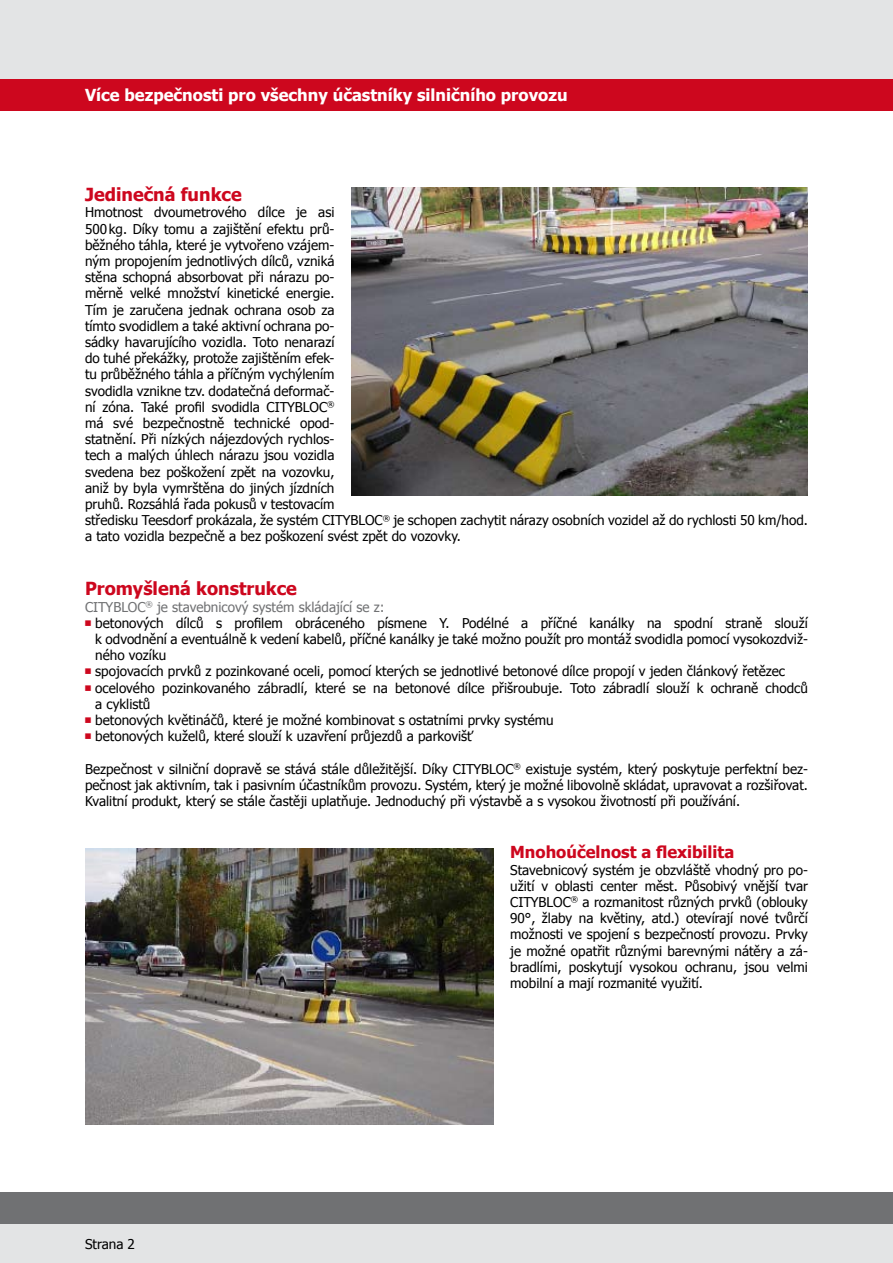
<style>
.page{position:relative;width:893px;height:1263px;background:#fff}
.page>*{position:absolute;margin:0;border:0;box-sizing:border-box;transform-origin:0 0}
.t1{font:700 18px "Tahoma";color:#cd071e}
.t2{font:700 16.5px "Tahoma";color:#fff}
.t3{font:700 16.5px "Tahoma";color:#cd071e}
.t4{font:13.5px/16.2px "Tahoma";color:#000;text-align:justify}
.t5{font:13.5px "Tahoma";color:#707173}
</style>
<div class="page">
<div style="left:0;top:1210px;width:893px;height:53px;background:#e3e4e5"></div>
<div style="left:0;top:1192px;width:893px;height:32px;background:#707173"></div>
<div style="left:0;top:0;width:893px;height:85px;background:#e3e4e5"></div>
<div style="left:0;top:79px;width:893px;height:32px;background:#cd071e"></div>
<img style="left:351px;top:187px;width:457px;height:309px">
<img style="left:85px;top:848px;width:408px;height:276px">
<p class="t2" style="left:85px;top:83px;width:484px">Více bezpečnosti pro všechny účastníky silničního provozu</p>
<h1 class="t1" style="left:85px;top:182px;width:158px">Jedinečná funkce</h1>
<p class="t4" style="left:85px;top:204px;width:724px;text-align:left">Hmotnost dvoumetrového dílce je asi<br>500kg. Díky tomu a zajištění efektu prů-<br>běžného táhla, které je vytvořeno vzájem-<br>ným propojením jednotlivých dílců, vzniká<br>stěna schopná absorbovat při nárazu po-<br>měrně velké množství kinetické energie.<br>Tím je zaručena jednak ochrana osob za<br>tímto svodidlem a také aktivní ochrana po-<br>sádky havarujícího vozidla. Toto nenarazí<br>do tuhé překážky, protože zajištěním efek-<br>tu průběžného táhla a příčným vychýlením<br>svodidla vznikne tzv. dodatečná deformač-<br>ní zóna. Také profil svodidla CITYBLOC<sup>®<br></sup>má své bezpečnostně technické opod-<br>statnění. Při nízkých nájezdových rychlos-<br>tech a malých úhlech nárazu jsou vozidla<br>svedena bez poškožení zpět na vozovku,<br>aniž by byla vymrštěna do jiných jízdních<br>pruhů. Rozsáhlá řada pokusů v testovacím<br>středisku Teesdorf prokázala, že systém CITYBLOC<sup>®</sup> je schopen zachytit nárazy osobních vozidel až do rychlosti 50 km/hod. a tato vozidla bezpečně a bez poškození svést zpět do vozovky.</p>
<h1 class="t1" style="left:85px;top:576px;width:213px">Promyšlená konstrukce</h1>
<p class="t5" style="left:85px;top:598px;width:301px">CITYBLOC<sup>®</sup> je stavebnicový systém skládající se z:</p>
<p class="t4" style="left:95px;top:614px;width:714px;text-indent:-10px"><sup>■</sup> betonových dílců s profilem obráceného písmene Y. Podélné a příčné kanálky na spodní straně slouží k odvodnění a eventuálně k vedení kabelů, příčné kanálky je také možno použít pro montáž svodidla pomocí vysokozdviž&shy;ného vozíku</p>
<p class="t4" style="left:85px;top:663px;width:702px"><sup>■</sup> spojovacích prvků z pozinkované oceli, pomocí kterých se jednotlivé betonové dílce propojí v jeden článkový řetězec</p>
<p class="t4" style="left:95px;top:679px;width:714px;text-indent:-10px"><sup>■</sup> ocelového pozinkovaného zábradlí, které se na betonové dílce přišroubuje. Toto zábradlí slouží k ochraně chodců a cyklistů</p>
<p class="t4" style="left:85px;top:711px;width:470px"><sup>■</sup> betonových květináčů, které je možné kombinovat s ostatními prvky systému</p>
<p class="t4" style="left:85px;top:728px;width:390px"><sup>■</sup> betonových kuželů, které slouží k uzavření průjezdů a parkovišť</p>
<p class="t4" style="left:85px;top:760px;width:724px">Bezpečnost v silniční dopravě se stává stále důležitější. Díky CITYBLOC<sup>®</sup> existuje systém, který poskytuje perfektní bez&shy;pečnost jak aktivním, tak i pasivním účastníkům provozu. Systém, který je možné libovolně skládat, upravovat a rozšiřovat.<br>Kvalitní produkt, který se stále častěji uplatňuje. Jednoduchý při výstavbě a s vysokou životností při používání.</p>
<p class="t3" style="left:510px;top:841px;width:226px">Mnohoúčelnost a flexibilita</p>
<p class="t4" style="left:510px;top:861px;width:299px">Stavebnicový systém je obzvláště vhodný pro po&shy;užití v oblasti center měst. Působivý vnější tvar CITYBLOC<sup>®</sup> a rozmanitost různých prvků (oblouky 90°, žlaby na květiny, atd.) otevírají nové tvůrčí možnosti ve spojení s bezpečností provozu. Prvky je možné opatřit různými barevnými nátěry a zá&shy;bradlími, poskytují vysokou ochranu, jsou velmi mobilní a mají rozmanité využití.</p>
<p class="t4" style="left:85px;top:1235px;width:51px">Strana 2</p>
</div>
